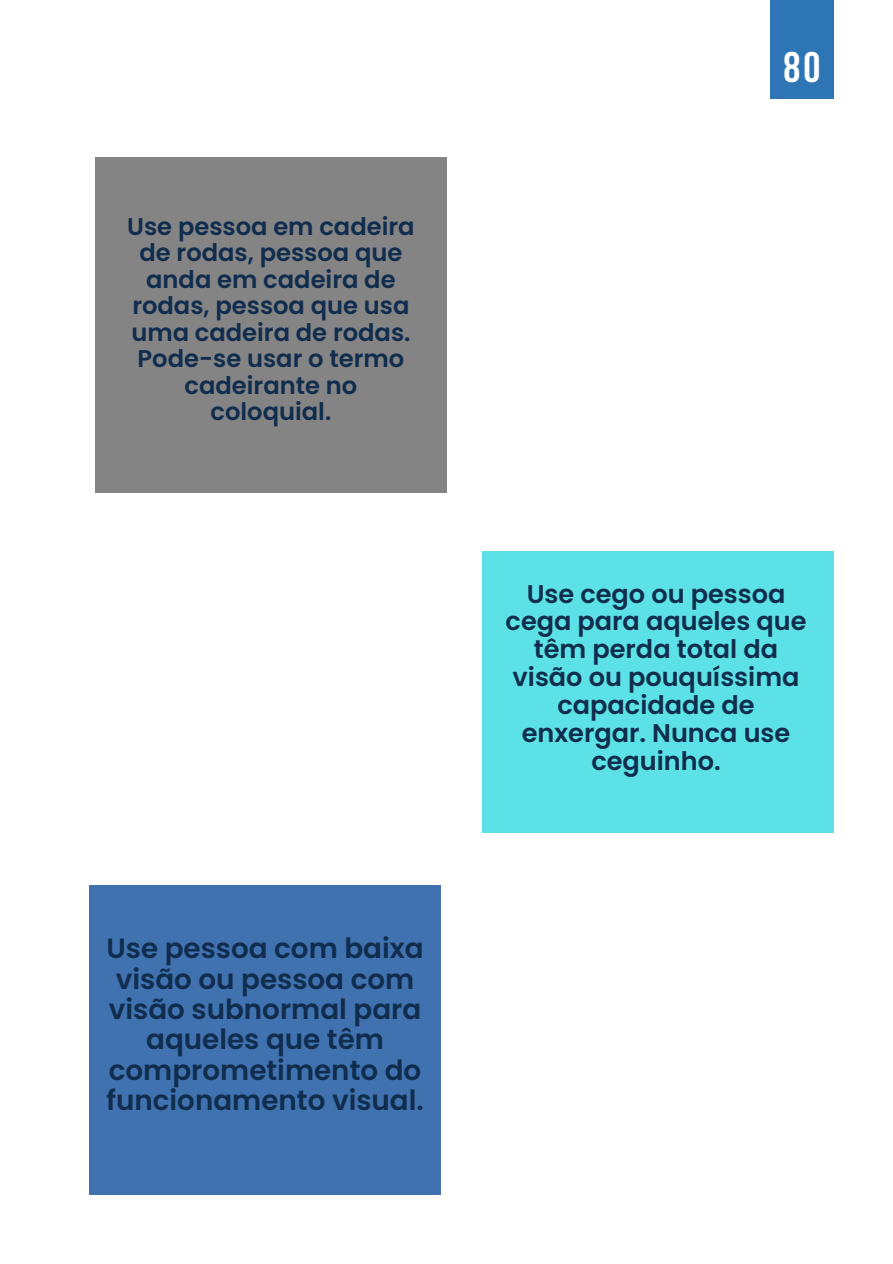
<style>
.page{position:relative;width:893px;height:1264px;background:#fff}
.page>*{position:absolute;margin:0;border:0;box-sizing:border-box;transform-origin:0 0}
.t1{font:700 42.6px "Bebas Neue";color:#fff}
.t2{font:600 27.75px/30.5px "Poppins";color:#112d4e;text-align:center}
.t3{font:600 25.65px/27.9px "Poppins";color:#112d4e;text-align:center}
.t4{font:600 24.15px/26.4px "Poppins";color:#112d4e;text-align:center}
</style>
<div class="page">
<div style="left:89px;top:885px;width:352px;height:309px;background:#3f72af"></div>
<div style="left:95px;top:157px;width:351px;height:335px;background:#848484"></div>
<div style="left:482px;top:551px;width:351px;height:281px;background:#5ce1e6"></div>
<div style="left:770px;top:0;width:63px;height:98px;background:#2e75b6"></div>
<p class="t4" style="left:127px;top:213px;width:289px">Use pessoa em cadeira de rodas, pessoa que anda em cadeira de rodas, pessoa que usa uma cadeira de rodas.<br>Pode-se usar o termo cadeirante no coloquial.</p>
<p class="t2" style="left:106px;top:933px;width:319px">Use pessoa com baixa visão ou pessoa com visão subnormal para aqueles que têm comprometimento do funcionamento visual.</p>
<h1 class="t1" style="left:783px;top:50px;width:38px">80</h1>
<h1 class="t3" style="left:505px;top:579px;width:302px">Use cego ou pessoa cega para aqueles que têm perda total da visão ou pouquíssima capacidade de enxergar. Nunca use ceguinho.</h1>
</div>
